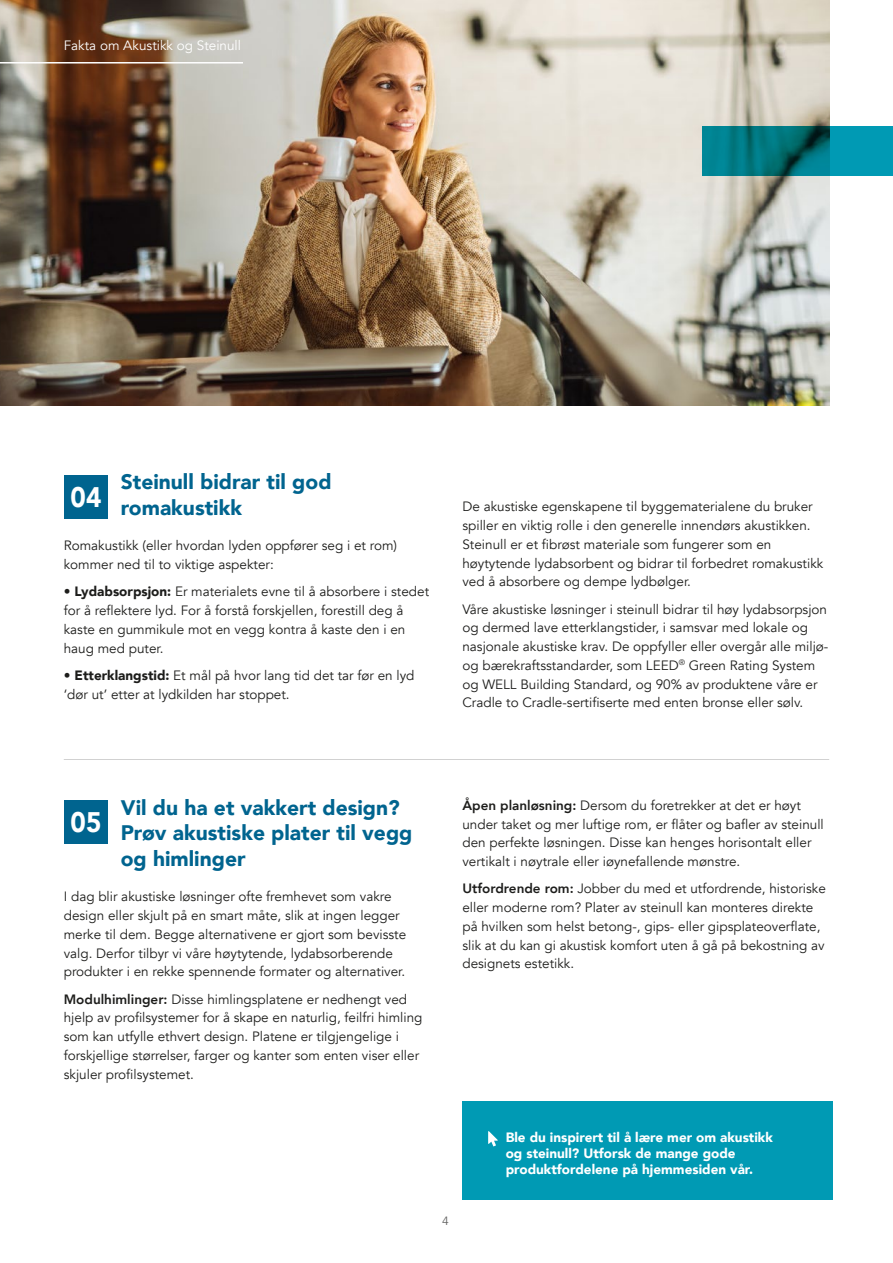
<style>
.page{position:relative;width:893px;height:1263px;background:#fff}
.page>*{position:absolute;margin:0;border:0;box-sizing:border-box;transform-origin:0 0}
.t1{font:900 28.2px "Avenir";color:#fff;scale:.92 1}
.t2{font:900 21px/25.2px "Avenir";color:#00648f}
.t3{font:13.5px/18.8px "Avenir";color:#1d1d1b}
.t4{font:900 13.5px/16.2px "Avenir";color:#fff}
.t5{font:13.5px "Avenir";color:#fff}
.t6{font:12px "Avenir";color:#646463}
.s1{font-weight:900}
.s2{font-weight:800}
</style>
<div class="page">
<img style="left:0;top:0;width:829px;height:405px">
<div style="left:64px;top:475px;width:44px;height:43px;background:#00648f"></div>
<div style="left:64px;top:800px;width:44px;height:44px;background:#00648f"></div>
<hr style="left:64px;top:759px;width:765px;height:1px;background:#d1d1d1">
<svg style="left:702px;top:126px;width:191px;height:50px;background:#007e8c"></svg>
<div style="left:463px;top:1101px;width:370px;height:99px;background:#009ab4"></div>
<svg style="left:488px;top:1131px;width:10px;height:15px"></svg>
<hr style="left:0;top:62px;width:243px;height:2px;background:#fff">
<p class="t5" style="left:64px;top:38px;width:179px">Fakta om Akustikk og Steinull</p>
<h2 class="t2" style="left:121px;top:469px;width:212px">Steinull bidrar til god romakustikk</h2>
<p class="t3" style="left:64px;top:537px;width:335px">Romakustikk (eller hvordan lyden oppfører seg i et rom) kommer ned til to viktige aspekter:</p>
<p class="t3" style="left:64px;top:583px;width:367px"><span class="s1">• Lydabsorpsjon:</span> Er materialets evne til å absorbere i stedet for å reflektere lyd. For å forstå forskjellen, forestill deg å kaste en gummikule mot en vegg kontra å kaste den i en haug med puter.</p>
<p class="t3" style="left:64px;top:666px;width:352px"><span class="s1">• Etterklangstid:</span> Et mål på hvor lang tid det tar før en lyd ‘dør ut’ etter at lydkilden har stoppet.</p>
<h1 class="t1" style="left:71px;top:473px;width:35px">04</h1>
<p class="t3" style="left:462px;top:498px;width:362px">De akustiske egenskapene til byggematerialene du bruker spiller en viktig rolle i den generelle innendørs akustikken.<br>Steinull er et fibrøst materiale som fungerer som en høytytende lydabsorbent og bidrar til forbedret romakustikk ved å absorbere og dempe lydbølger.</p>
<p class="t3" style="left:462px;top:600px;width:367px">Våre akustiske løsninger i steinull bidrar til høy lydabsorpsjon og dermed lave etterklangstider, i samsvar med lokale og nasjonale akustiske krav. De oppfyller eller overgår alle miljø&shy;og bærekraftsstandarder, som LEED<sup>®</sup> Green Rating System og WELL Building Standard, og 90% av produktene våre er Cradle to Cradle-sertifiserte med enten bronse eller sølv.</p>
<h2 class="t2" style="left:121px;top:795px;width:293px">Vil du ha et vakkert design?<br>Prøv akustiske plater til vegg og himlinger</h2>
<p class="t3" style="left:64px;top:887px;width:344px">I dag blir akustiske løsninger ofte fremhevet som vakre design eller skjult på en smart måte, slik at ingen legger merke til dem. Begge alternativene er gjort som bevisste valg. Derfor tilbyr vi våre høytytende, lydabsorberende produkter i en rekke spennende formater og alternativer.</p>
<p class="t3" style="left:64px;top:990px;width:360px"><span class="s2">Modulhimlinger:</span> Disse himlingsplatene er nedhengt ved hjelp av profilsystemer for å skape en naturlig, feilfri himling som kan utfylle ethvert design. Platene er tilgjengelige i forskjellige størrelser, farger og kanter som enten viser eller skjuler profilsystemet.</p>
<h1 class="t1" style="left:71px;top:798px;width:35px">05</h1>
<p class="t3" style="left:462px;top:796px;width:363px"><span class="s2">Åpen planløsning:</span> Dersom du foretrekker at det er høyt under taket og mer luftige rom, er flåter og bafler av steinull den perfekte løsningen. Disse kan henges horisontalt eller vertikalt i nøytrale eller iøynefallende mønstre.</p>
<p class="t3" style="left:462px;top:880px;width:365px"><span class="s2">Utfordrende rom:</span> Jobber du med et utfordrende, historiske eller moderne rom? Plater av steinull kan monteres direkte på hvilken som helst betong-, gips- eller gipsplateoverflate, slik at du kan gi akustisk komfort uten å gå på bekostning av designets estetikk.</p>
<p class="t6" style="left:442px;top:1213px;width:8px">4</p>
<p class="t4" style="left:506px;top:1129px;width:269px">Ble du inspirert til å lære mer om akustikk og steinull? Utforsk de mange gode produktfordelene på hjemmesiden vår.</p>
</div>
